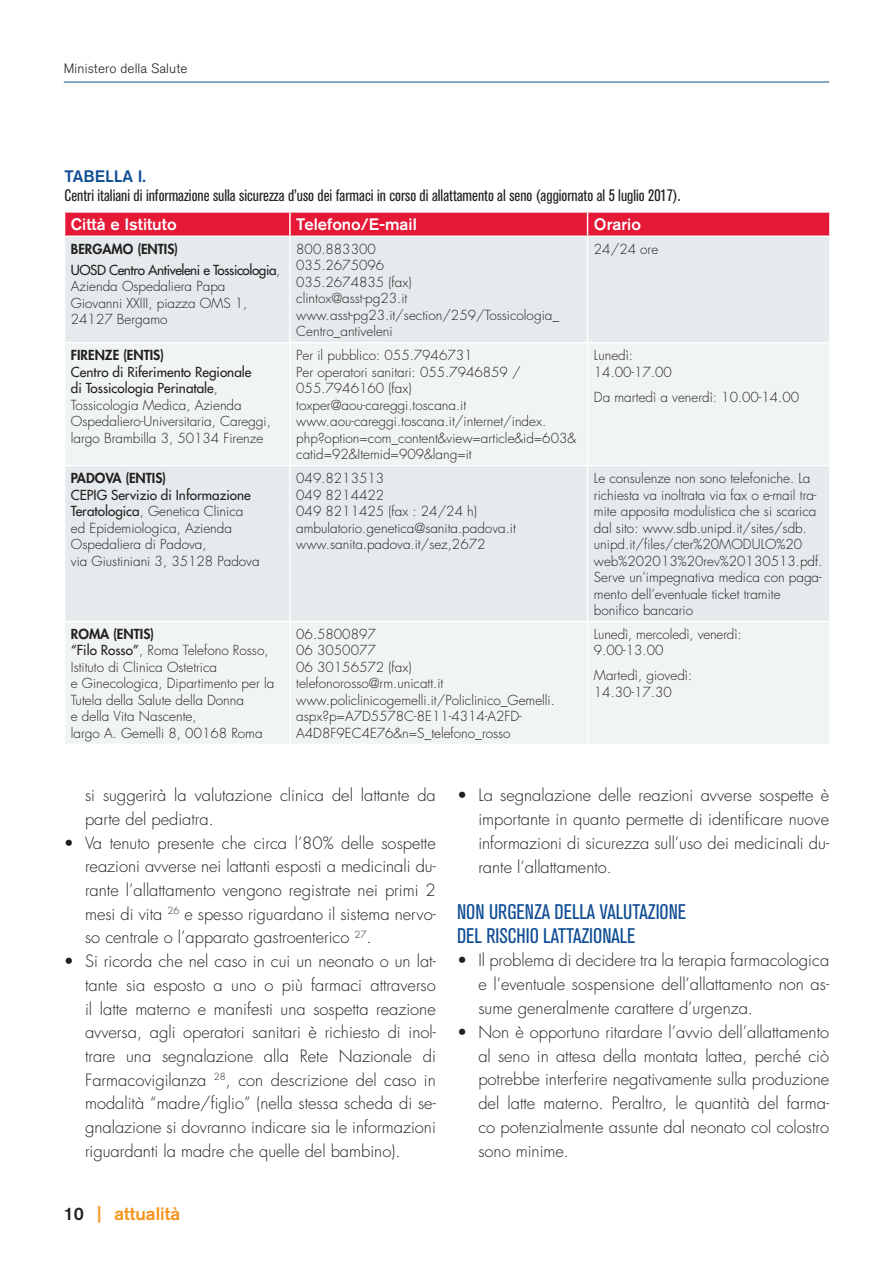
<style>
.page{position:relative;width:893px;height:1263px;background:#fff}
.page>*{position:absolute;margin:0;border:0;box-sizing:border-box;transform-origin:0 0}
.t1{font:condensed 21px/23.7px "Akzidenz Grotesk BQ";color:#0f4d94}
.t2{font:500 18px "Akzidenz Grotesk BQ";color:#f7931d}
.t3{font:300 16.5px/23.7px "Futura Std";color:#231f20;text-align:justify}
.t4{font:condensed 16.5px "Akzidenz Grotesk BQ";color:#231f20}
.t5{font:500 16.5px "Akzidenz Grotesk BQ";color:#fff}
.t6{font:500 16.5px "Akzidenz Grotesk BQ";color:#0f4d94}
.t7{font:300 13.5px/16.5px "Futura Std";color:#231f20}
.t8{font:500 13.5px/20.7px "Futura Std";letter-spacing:-.03em;color:#231f20}
.t9{font:800 13.5px "Futura Std";color:#231f20}
.t10{font:300 13.5px "Akzidenz Grotesk BQ";letter-spacing:.01em;color:#231f20}
.s1{font-weight:800}
.s2{font-weight:300}
.s3{font-weight:500}
.s4{color:#231f20}
</style>
<div class="page">
<hr style="left:64px;top:82px;width:765px;height:1px;background:#0f4d94">
<div style="left:65px;top:237px;width:764px;height:105px;background:#e5ebec"></div>
<svg style="left:65px;top:344px;width:764px;height:400px;fill:#f0f4f2"></svg>
<div style="left:64px;top:213px;width:765px;height:23px;background:#e51836"></div>
<hr style="left:64px;top:465px;width:226px;height:1px;background:#fff">
<hr style="left:64px;top:621px;width:226px;height:1px;background:#fff">
<hr style="left:289px;top:237px;width:2px;height:105px;background:#fff">
<hr style="left:587px;top:237px;width:1px;height:105px;background:#fff">
<hr style="left:289px;top:343px;width:2px;height:122px;background:#fff">
<hr style="left:587px;top:343px;width:1px;height:122px;background:#fff">
<hr style="left:588px;top:465px;width:243px;height:1px;background:#fff">
<hr style="left:290px;top:465px;width:298px;height:1px;background:#fff">
<hr style="left:289px;top:466px;width:2px;height:155px;background:#fff">
<hr style="left:587px;top:466px;width:1px;height:155px;background:#fff">
<hr style="left:290px;top:621px;width:298px;height:1px;background:#fff">
<hr style="left:289px;top:622px;width:2px;height:122px;background:#fff">
<hr style="left:588px;top:621px;width:243px;height:1px;background:#fff">
<hr style="left:587px;top:622px;width:1px;height:122px;background:#fff">
<p class="t10" style="left:64px;top:61px;width:125px">Ministero della Salute</p>
<p class="t6" style="left:65px;top:166px;width:83px">TABELLA I.</p>
<p class="t4" style="left:65px;top:186px;width:617px">Centri italiani di informazione sulla sicurezza d’uso dei farmaci in corso di allattamento al seno (aggiornato al 5 luglio 2017).</p>
<p class="t5" style="left:71px;top:214px;width:107px">Città e Istituto</p>
<p class="t5" style="left:296px;top:214px;width:122px">Telefono/E-mail</p>
<p class="t5" style="left:594px;top:214px;width:49px">Orario</p>
<p class="t8" style="left:71px;top:239px;width:211px"><span class="s1">BERGAMO (ENTIS)<br></span>UOSD Centro Antiveleni e Tossicologia<span class="s2">,</span></p>
<p class="t7" style="left:71px;top:278px;width:178px">Azienda Ospedaliera Papa<br>Giovanni XXIII, piazza OMS 1,<br>24127 Bergamo</p>
<p class="t7" style="left:296px;top:241px;width:264px">800.883300<br>035.2675096<br>035.2674835 (fax)<br>clintox@asst-pg23.it www.asst-pg23.it/section/259/Tossicologia_<br>Centro_antiveleni</p>
<p class="t7" style="left:594px;top:241px;width:66px">24/24 ore</p>
<p class="t9" style="left:71px;top:347px;width:95px">FIRENZE (ENTIS)</p>
<p class="t7" style="left:71px;top:364px;width:202px"><span class="s3">Centro di Riferimento Regionale<br>di Tossicologia Perinatale</span>, Tossicologia Medica, Azienda Ospedaliero-Universitaria, Careggi, largo Brambilla 3, 50134 Firenze</p>
<p class="t9" style="left:71px;top:469px;width:97px">PADOVA (ENTIS)</p>
<p class="t7" style="left:71px;top:487px;width:190px"><span class="s3">CEPIG Servizio di Informazione<br>Teratologica</span>, Genetica Clinica ed Epidemiologica, Azienda<br>Ospedaliera di Padova,<br>via Giustiniani 3, 35128 Padova</p>
<p class="t7" style="left:296px;top:347px;width:281px">Per il pubblico: 055.7946731<br>Per operatori sanitari: 055.7946859 / 055.7946160 (fax) toxper@aou-careggi.toscana.it www.aou-careggi.toscana.it/internet/index. php?option=com_content&amp;view=article&amp;id=603&amp; catid=92&amp;Itemid=909&amp;lang=it</p>
<p class="t7" style="left:594px;top:347px;width:79px">Lunedì:<br>14.00-17.00</p>
<p class="t7" style="left:594px;top:389px;width:207px">Da martedì a venerdì: 10.00-14.00</p>
<p class="t7" style="left:296px;top:470px;width:221px">049.8213513<br>049 8214422<br>049 8211425 (fax : 24/24 h) ambulatorio.genetica@sanita.padova.it www.sanita.padova.it/sez,2672</p>
<p class="t7" style="left:594px;top:470px;width:230px">Le consulenze non sono telefoniche. La richiesta va inoltrata via fax o e-mail tra&shy;mite apposita modulistica che si scarica dal sito: www.sdb.unipd.it/sites/sdb. unipd.it/files/cter%20MODULO%20 web%202013%20rev%20130513.pdf.<br>Serve un’impegnativa medica con paga&shy;mento dell’eventuale ticket tramite bonifico bancario</p>
<p class="t7" style="left:71px;top:626px;width:205px"><span class="s1">ROMA (ENTIS)<br></span><span class="s3">“Filo Rosso”</span>, Roma Telefono Rosso,<br>Istituto di Clinica Ostetrica<br>e Ginecologica, Dipartimento per la<br>Tutela della Salute della Donna<br>e della Vita Nascente,<br>largo A. Gemelli 8, 00168 Roma</p>
<p class="t7" style="left:296px;top:626px;width:260px">06.5800897<br>06 3050077<br>06 30156572 (fax) telefonorosso@rm.unicatt.it www.policlinicogemelli.it/Policlinico_Gemelli. aspx?p=A7D5578C-8E11-4314-A2FD-<br>A4D8F9EC4E76&amp;n=S_telefono_rosso</p>
<p class="t7" style="left:594px;top:626px;width:149px">Lunedì, mercoledì, venerdì:<br>9.00-13.00</p>
<p class="t7" style="left:594px;top:668px;width:100px">Martedì, giovedì:<br>14.30-17.30</p>
<p class="t3" style="left:85px;top:784px;width:352px">si suggerirà la valutazione clinica del lattante da parte del pediatra.</p>
<p class="t3" style="left:85px;top:831px;width:352px;text-indent:-21px">• Va tenuto presente che circa l’80% delle sospette reazioni avverse nei lattanti esposti a medicinali du&shy;rante l’allattamento vengono registrate nei primi 2 mesi di vita <sup>26</sup> e spesso riguardano il sistema nervo&shy;so centrale o l’apparato gastroenterico <sup>27</sup>.</p>
<p class="t3" style="left:85px;top:950px;width:352px;text-indent:-21px">• Si ricorda che nel caso in cui un neonato o un lat&shy;tante sia esposto a uno o più farmaci attraverso il latte materno e manifesti una sospetta reazione avversa, agli operatori sanitari è richiesto di inol&shy;trare una segnalazione alla Rete Nazionale di Farmacovigilanza <sup>28</sup>, con descrizione del caso in modalità “madre/figlio” (nella stessa scheda di se&shy;gnalazione si dovranno indicare sia le informazioni riguardanti la madre che quelle del bambino).</p>
<h2 class="t2" style="left:64px;top:1203px;width:118px"><span class="s4">10</span> | attualità</h2>
<p class="t3" style="left:478px;top:784px;width:352px;text-indent:-21px">• La segnalazione delle reazioni avverse sospette è importante in quanto permette di identificare nuove informazioni di sicurezza sull’uso dei medicinali du&shy;rante l’allattamento.</p>
<h1 class="t1" style="left:457px;top:900px;width:231px">NON URGENZA DELLA VALUTAZIONE<br>DEL RISCHIO LATTAZIONALE</h1>
<p class="t3" style="left:478px;top:949px;width:352px;text-indent:-21px">• Il problema di decidere tra la terapia farmacologica e l’eventuale sospensione dell’allattamento non as&shy;sume generalmente carattere d’urgenza.</p>
<p class="t3" style="left:478px;top:1020px;width:352px;text-indent:-21px">• Non è opportuno ritardare l’avvio dell’allattamento al seno in attesa della montata lattea, perché ciò potrebbe interferire negativamente sulla produzione del latte materno. Peraltro, le quantità del farma&shy;co potenzialmente assunte dal neonato col colostro sono minime.</p>
</div>
